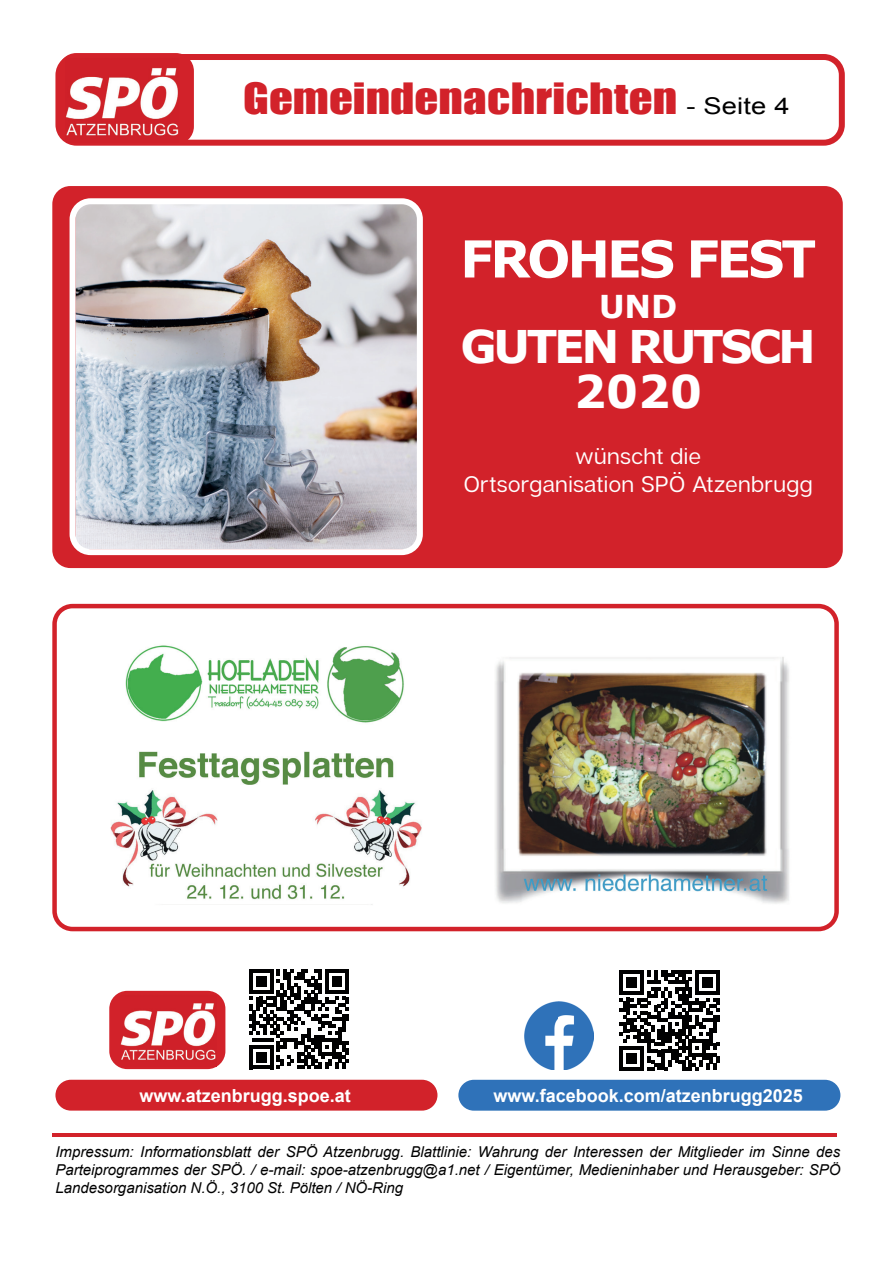
<style>
.page{position:relative;width:893px;height:1263px;background:#fff}
.page>*{position:absolute;margin:0;border:0;box-sizing:border-box;transform-origin:0 0}
.t1{font:700 51px "Verdana";letter-spacing:-.06em;color:#fff}
.t2{font:700 45px/45px "Verdana";letter-spacing:-.075em;color:#fff;text-align:center}
.t3{font:39.6px "Impact";letter-spacing:.005em;color:#d2222a;scale:1.18 1}
.t4{font:700 31.5px "Verdana";color:#fff}
.t5{font:22.5px/28.5px "Articulat CF";letter-spacing:.02em;color:#fff;text-align:center}
.t6{font:700 18px "Arial";color:#fff}
.t7{font:italic 15px/18px "Arial";color:#000001;text-align:justify}
.s1{font-family:"Arial";font-size:23.1px;color:#000001}
</style>
<div class="page">
<svg style="left:55px;top:54px;width:790px;height:92px"></svg>
<hr style="left:52px;top:1133px;width:785px;height:3px;background:#d2222a">
<div style="left:58px;top:53px;width:136px;height:91px;background:#d2222a;border-radius:18px"></div>
<img style="left:65px;top:68px;width:114px;height:75px">
<div style="left:52px;top:186px;width:791px;height:382px;background:#d2222a;border-radius:18px"></div>
<img style="left:70px;top:198px;width:353px;height:357px">
<div style="left:55px;top:1080px;width:382px;height:30px;background:#d2222a;border-radius:15px"></div>
<svg style="left:249px;top:969px;width:100px;height:100px"></svg>
<svg style="left:620px;top:970px;width:100px;height:100px"></svg>
<div style="left:458px;top:1080px;width:382px;height:31px;background:#2f72b9;border-radius:15px"></div>
<img style="left:524px;top:1001px;width:70px;height:68px">
<div style="left:109px;top:991px;width:116px;height:78px;background:#d2222a;border-radius:18px"></div>
<img style="left:121px;top:1003px;width:95px;height:57px">
<img style="left:52px;top:604px;width:787px;height:327px">
<h3 class="t3" style="left:243px;top:68px;width:465px">Gemeindenachrichten <span class="s1">- Seite 4</span></h3>
<h1 class="t1" style="left:460px;top:226px;width:357px">FROHES FEST</h1>
<h3 class="t4" style="left:599px;top:286px;width:80px">UND</h3>
<h2 class="t2" style="left:460px;top:324px;width:357px">GUTEN RUTSCH<br>2020</h2>
<h3 class="t5" style="left:464px;top:442px;width:350px">wünscht die<br>Ortsorganisation SPÖ Atzenbrugg</h3>
<p class="t6" style="left:140px;top:1083px;width:213px">www.atzenbrugg.spoe.at</p>
<p class="t6" style="left:493px;top:1083px;width:311px">www.facebook.com/atzenbrugg2025</p>
<p class="t7" style="left:55px;top:1143px;width:786px">Impressum: Informationsblatt der SPÖ Atzenbrugg. Blattlinie: Wahrung der Interessen der Mitglieder im Sinne des Parteiprogrammes der SPÖ. / e-mail: spoe-atzenbrugg@a1.net / Eigentümer, Medieninhaber und Herausgeber: SPÖ Landesorganisation N.Ö., 3100 St. Pölten / NÖ-Ring</p>
</div>
